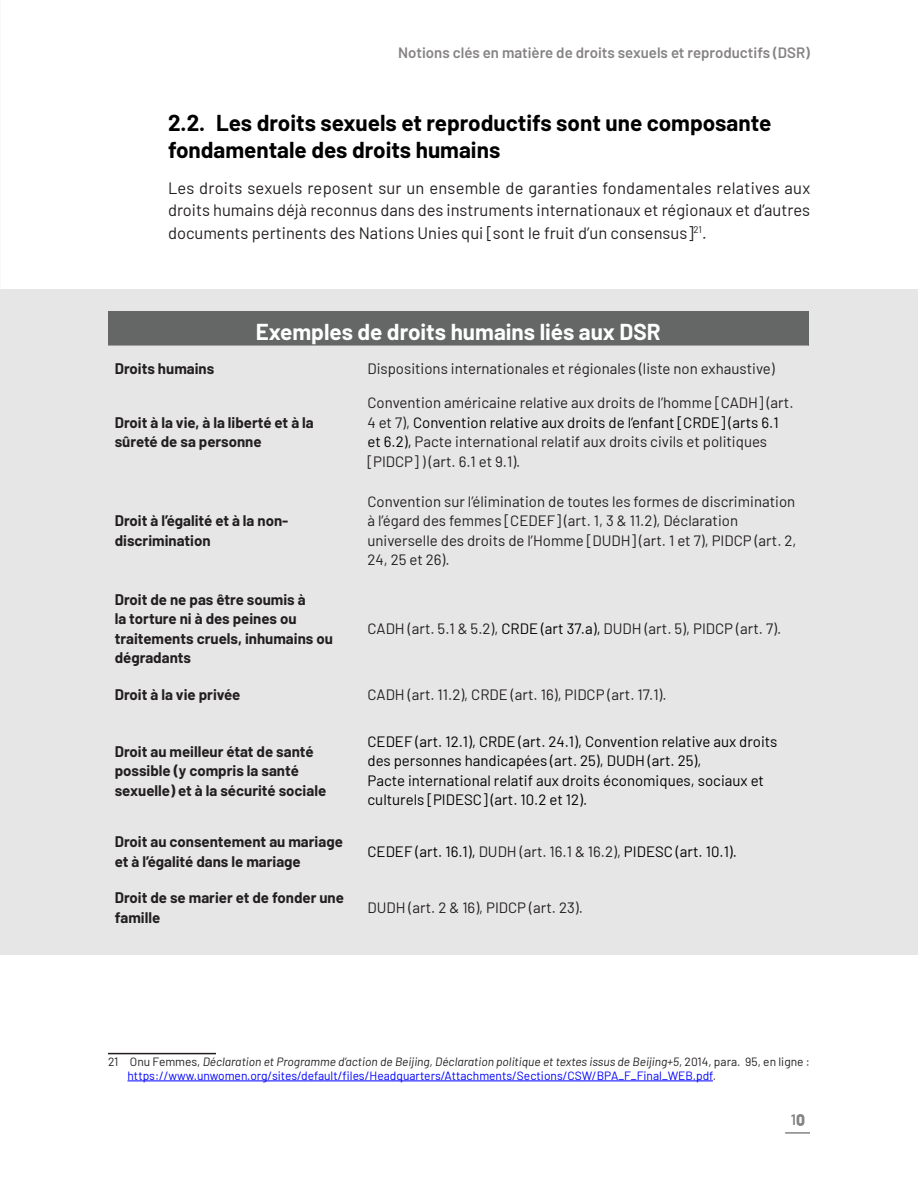
<style>
.page{position:relative;width:918px;height:1188px;background:#fff}
.page>*{position:absolute;margin:0;border:0;box-sizing:border-box;transform-origin:0 0}
.t1{font:700 22.5px/27px "Barlow";color:#000}
.corps_texte{font:700 22.5px "Barlow";color:#fff}
.corps_texte-2{font:16.5px/22.5px "Barlow";color:#231f20;text-align:justify}
.corps_texte-3{font:15px/19.5px "Barlow";color:#231f20}
.corps_texte-4{font:700 15px/19.5px "Barlow";color:#231f20}
.Default{font:15px/19.5px "Barlow";color:#000}
.t2{font:600 15px "Barlow";color:#858282}
.corps_texte-5{font:15px "Barlow";color:#000}
.Footnotes{font:12px/14.4px "Barlow";color:#00f}
.s1{color:#000}
.s2{color:#231f20}
.s3{font-style:italic;color:#231f20}
</style>
<div class="page">
<hr style="left:785px;top:1132px;width:25px;height:2px;background:#858282">
<div style="left:0;top:289px;width:918px;height:666px;background:#e6e6e6"></div>
<hr style="left:108px;top:1053px;width:108px;height:1px;background:#231f20">
<hr style="left:128px;top:1081px;width:585px;height:1px;background:#00f">
<div style="left:108px;top:311px;width:700px;height:35px;background:#656666"></div>
<p class="t2" style="left:398px;top:42px;width:413px">Notions clés en matière de droits sexuels et reproductifs (DSR)</p>
<p class="t1" style="left:168px;top:107px;width:605px">2.2. Les droits sexuels et reproductifs sont une composante fondamentale des droits humains</p>
<p class="corps_texte-2" style="left:168px;top:175px;width:644px">Les droits sexuels reposent sur un ensemble de garanties fondamentales relatives aux droits humains déjà reconnus dans des instruments internationaux et régionaux et d’autres documents pertinents des Nations Unies qui [sont le fruit d’un consensus]<sup>21</sup>.</p>
<p class="corps_texte" style="left:256px;top:315px;width:406px">Exemples de droits humains liés aux DSR</p>
<p class="corps_texte-4" style="left:115px;top:357px;width:101px">Droits humains</p>
<p class="corps_texte-3" style="left:368px;top:357px;width:409px">Dispositions internationales et régionales (liste non exhaustive)</p>
<p class="corps_texte-4" style="left:115px;top:412px;width:201px">Droit à la vie, à la liberté et à la sûreté de sa personne</p>
<p class="corps_texte-4" style="left:115px;top:510px;width:175px">Droit à l’égalité et à la non&shy;discrimination</p>
<p class="corps_texte-4" style="left:115px;top:588px;width:220px">Droit de ne pas être soumis à<br>la torture ni à des peines ou traitements cruels, inhumains ou dégradants</p>
<p class="corps_texte-3" style="left:368px;top:392px;width:428px">Convention américaine relative aux droits de l’homme [CADH] (art.<br>4 et 7), <span class="s1">Convention relative aux droits de l’enfant [CRDE] (arts 6.1 et 6.2),</span> Pacte international relatif aux droits civils et politiques [PIDCP] ) (art. 6.1 et 9.1).</p>
<p class="corps_texte-3" style="left:368px;top:490px;width:431px">Convention sur l’élimination de toutes les formes de discrimination à l’égard des femmes [CEDEF] (art. 1, 3 &amp; 11.2), Déclaration universelle des droits de l’Homme [DUDH] (art. 1 et 7), PIDCP (art. 2, 24, 25 et 26).</p>
<p class="corps_texte-3" style="left:368px;top:618px;width:415px">CADH (art. 5.1 &amp; 5.2), <span class="s1">CRDE (art 37.a),</span> DUDH (art. 5), PIDCP (art. 7).</p>
<p class="corps_texte-4" style="left:115px;top:684px;width:127px">Droit à la vie privée</p>
<p class="corps_texte-3" style="left:368px;top:684px;width:301px">CADH (art. 11.2), CRDE (art. 16), PIDCP (art. 17.1).</p>
<p class="corps_texte-4" style="left:115px;top:740px;width:213px">Droit au meilleur état de santé possible (y compris la santé sexuelle) et à la sécurité sociale</p>
<p class="Default" style="left:368px;top:731px;width:412px">CEDEF (art. 12.1), CRDE (art. 24.1), Convention relative aux droits des personnes handicapées (art. 25), DUDH (art. 25),<br>Pacte international relatif aux droits économiques, sociaux et culturels [PIDESC] (art. 10.2 et 12).</p>
<p class="corps_texte-4" style="left:115px;top:831px;width:230px">Droit au consentement au mariage et à l’égalité dans le mariage</p>
<p class="corps_texte-5" style="left:368px;top:841px;width:371px">CEDEF (art. 16.1), <span class="s2">DUDH (art. 16.1 &amp; 16.2),</span> PIDESC (art. 10.1).</p>
<p class="corps_texte-4" style="left:115px;top:887px;width:231px">Droit de se marier et de fonder une famille</p>
<p class="corps_texte-3" style="left:368px;top:897px;width:217px">DUDH (art. 2 &amp; 16), PIDCP (art. 23).</p>
<p class="Footnotes" style="left:128px;top:1053px;width:684px;text-indent:-20px"><span class="s2">21 Onu Femmes,</span> <span class="s3">Déclaration et Programme d’action de Beijing, Déclaration politique et textes issus de Beijing+5</span><span class="s2">, 2014, para. 95, en ligne : </span>https://www.unwomen.org/sites/default/files/Headquarters/Attachments/Sections/CSW/BPA_F_Final_WEB.pdf<span class="s2">.</span></p>
<p class="t2" style="left:791px;top:1109px;width:15px">10</p>
</div>
